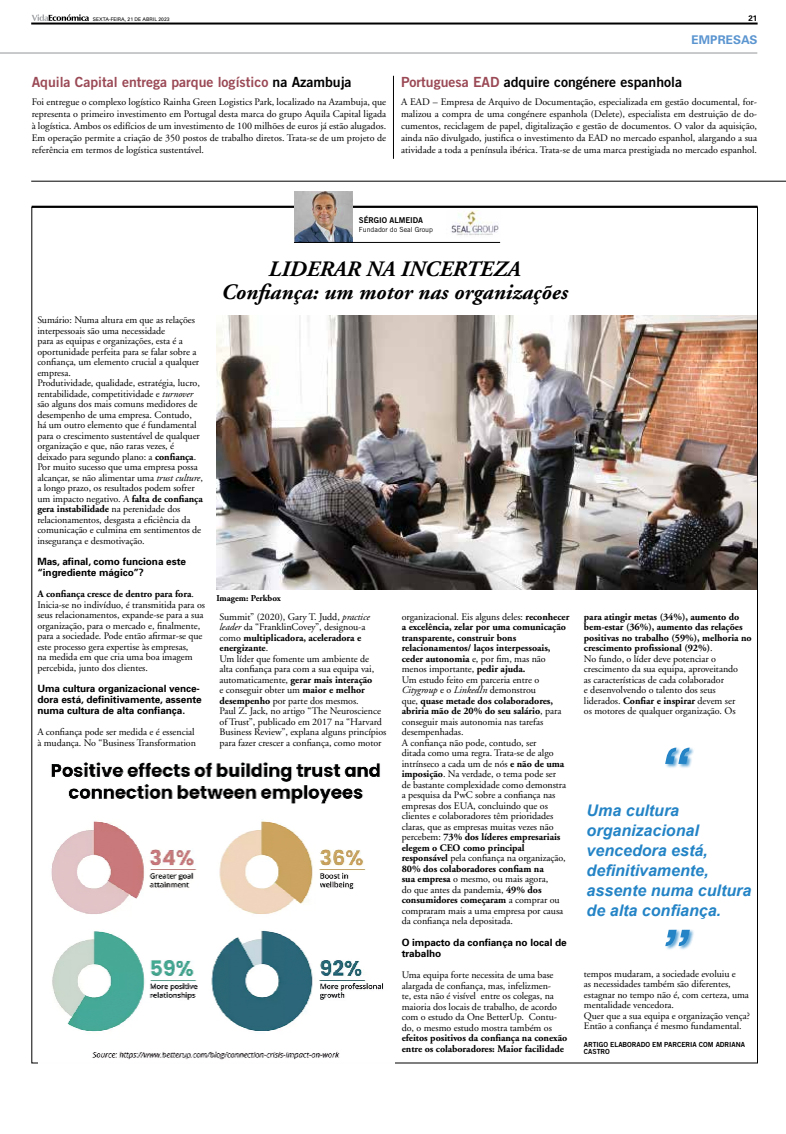
<style>
.page{position:relative;width:786px;height:1134px;background:#fff}
.page>*{position:absolute;margin:0;border:0;box-sizing:border-box;transform-origin:0 0}
.t1{font:italic 700 56px "Arial";color:#2484c6}
.t2{font:italic 700 22px/23px "Adobe Garamond";color:#000;text-align:center}
.t3{font:italic 700 16px/20px "Arial";color:#2484c6}
.t4{font:14px "Trade Gothic Bold Two";color:#9a4955}
.t5{font:14px "Trade Gothic Bold Two";color:#000}
.t6{font:700 12px "Univers";color:#5b95d0}
.t7{font:10px/10.5px "Adobe Garamond";letter-spacing:-.005em;color:#000}
.t8{font:700 10px/11px "Univers";letter-spacing:-.005em;color:#000}
.t9{font:700 10px/10.5px "Adobe Garamond";letter-spacing:-.005em;color:#000}
.t10{font:700 9px "Adobe Garamond";color:#000}
.t11{font:8px "Trade Gothic Bold Two";letter-spacing:-.005em;color:#000}
.t12{font:700 8px "Univers";color:#000}
.t13{font:7px/7px "Trade Gothic Bold Two";letter-spacing:-.005em;color:#000}
.t14{font:7px "Trade Gothic";color:#000}
.t15{font:5px "Univers";color:#000}
.s1{color:#000}
.s2{color:#9a4955}
.s3{font-style:italic}
.s4{font-weight:700}
</style>
<div class="page">
<img style="left:216px;top:316px;width:539px;height:273px">
<hr style="left:393px;top:76px;width:1px;height:83px;background:#000">
<hr style="left:31px;top:181px;width:754px;height:1px;background:#000">
<hr style="left:32px;top:206px;width:725px;height:2px;background:#000">
<img style="left:51px;top:762px;width:332px;height:298px">
<div style="left:664px;top:747px;width:30px;height:22px;background:#2484c6;opacity:.75"></div>
<div style="left:664px;top:929px;width:30px;height:22px;background:#2484c6;opacity:.75"></div>
<hr style="left:0;top:53px;width:757px;height:1px;background:#939598">
<hr style="left:31px;top:23px;width:726px;height:2px;background:#000">
<svg style="left:32px;top:14px;width:56px;height:7px"></svg>
<img style="left:295px;top:191px;width:57px;height:51px">
<hr style="left:294px;top:242px;width:206px;height:1px;background:#000">
<img style="left:451px;top:210px;width:48px;height:25px">
<p class="t15" style="left:93px;top:16px;width:78px">SEXTA-FEIRA, 21 DE ABRIL 2023</p>
<p class="t12" style="left:748px;top:13px;width:10px">21</p>
<h3 class="t4" style="left:32px;top:73px;width:321px">Aquila Capital entrega parque logístico <span class="s1">na Azambuja</span></h3>
<p class="t7" style="left:32px;top:96px;width:356px;line-height:12px;text-align:justify">Foi entregue o complexo logístico Rainha Green Logistics Park, localizado na Azambuja, que representa o primeiro investimento em Portugal desta marca do grupo Aquila Capital ligada à logística. Ambos os edifícios de um investimento de 100 milhões de euros já estão alugados.<br>Em operação permite a criação de 350 postos de trabalho diretos. Trata-se de um projeto de referência em termos de logística sustentável.</p>
<p class="t6" style="left:691px;top:32px;width:67px">EMPRESAS</p>
<h3 class="t5" style="left:401px;top:73px;width:282px"><span class="s2">Portuguesa EAD</span> adquire congénere espanhola</h3>
<p class="t7" style="left:401px;top:96px;width:357px;line-height:12px;text-align:justify">A EAD – Empresa de Arquivo de Documentação, especializada em gestão documental, for&shy;malizou a compra de uma congénere espanhola (Delete), especialista em destruição de do&shy;cumentos, reciclagem de papel, digitalização e gestão de documentos. O valor da aquisição, ainda não divulgado, justifica o investimento da EAD no mercado espanhol, alargando a sua atividade a toda a península ibérica. Trata-se de uma marca prestigiada no mercado espanhol.</p>
<p class="t11" style="left:359px;top:215px;width:66px">SÉRGIO ALMEIDA</p>
<p class="t14" style="left:359px;top:225px;width:76px">Fundador do Seal Group</p>
<p class="t7" style="left:37px;top:315px;width:167px">Sumário: Numa altura em que as relações interpessoais são uma necessidade<br>para as equipas e organizações, esta é a oportunidade perfeita para se falar sobre a confiança, um elemento crucial a qualquer empresa.<br>Produtividade, qualidade, estratégia, lucro, rentabilidade, competitividade e <span class="s3">turnover </span>são alguns dos mais comuns medidores de desempenho de uma empresa. Contudo, há um outro elemento que é fundamental para o crescimento sustentável de qualquer organização e que, não raras vezes, é deixado para segundo plano: a <span class="s4">confiança</span>.<br>Por muito sucesso que uma empresa possa alcançar, se não alimentar uma <span class="s3">trust culture</span>, a longo prazo, os resultados podem sofrer um impacto negativo. A <span class="s4">falta de confiança gera instabilidade</span> na perenidade dos relacionamentos, desgasta a eficiência da comunicação e culmina em sentimentos de insegurança e desmotivação.</p>
<p class="t8" style="left:37px;top:556px;width:150px">Mas, afinal, como funciona este “ingrediente mágico”?</p>
<p class="t7" style="left:37px;top:589px;width:169px"><span class="s4">A confiança cresce de dentro para fora</span>.<br>Inicia-se no indivíduo, é transmitida para os seus relacionamentos, expande-se para a sua organização, para o mercado e, finalmente, para a sociedade. Pode então afirmar-se que este processo gera expertise às empresas,<br>na medida em que cria uma boa imagem percebida, junto dos clientes.</p>
<p class="t8" style="left:37px;top:683px;width:166px">Uma cultura organizacional vence&shy;dora está, definitivamente, assente numa cultura de alta confiança.</p>
<p class="t7" style="left:37px;top:727px;width:160px">A confiança pode ser medida e é essencial à mudança. No “Business Transformation</p>
<h2 class="t2" style="left:221px;top:258px;width:348px">LIDERAR NA INCERTEZA<br>Confiança: um motor nas organizações</h2>
<p class="t10" style="left:216px;top:593px;width:66px">Imagem: Perkbox</p>
<p class="t7" style="left:219px;top:612px;width:168px">Summit” (2020), Gary T. Judd, <span class="s3">practice leader</span> da “FranklinCovey”, designou-a como <span class="s4">multiplicadora, aceleradora e energizante</span>.<br>Um líder que fomente um ambiente de<br>alta confiança para com a sua equipa vai, automaticamente, <span class="s4">gerar mais interação<br></span>e conseguir obter um <span class="s4">maior e melhor desempenho</span> por parte dos mesmos.<br>Paul Z. Jack, no artigo “The Neuroscience of Trust”, publicado em 2017 na “Harvard Business Review”, explana alguns princípios para fazer crescer a confiança, como motor</p>
<p class="t7" style="left:401px;top:612px;width:169px">organizacional. Eis alguns deles: <span class="s4">reconhecer a excelência, zelar por uma comunicação transparente, construir bons relacionamentos/ laços interpessoais, ceder autonomia</span> e, por fim, mas não menos importante, <span class="s4">pedir ajuda.<br></span>Um estudo feito em parceria entre o <span class="s3">Citygroup</span> e o <span class="s3">LinkedIn</span> demonstrou<br>que, <span class="s4">quase metade dos colaboradores, abriria mão de 20% do seu salário</span>, para conseguir mais autonomia nas tarefas desempenhadas.<br>A confiança não pode, contudo, ser<br>ditada como uma regra. Trata-se de algo intrínseco a cada um de nós <span class="s4">e não de uma imposição</span>. Na verdade, o tema pode ser<br>de bastante complexidade como demonstra a pesquisa da PwC sobre a confiança nas empresas dos EUA, concluindo que os clientes e colaboradores têm prioridades claras, que as empresas muitas vezes não percebem: <span class="s4">73% dos líderes empresariais elegem o CEO como principal responsável</span> pela confiança na organização, <span class="s4">80% dos colaboradores confiam na<br>sua empresa</span> o mesmo, ou mais agora,<br>do que antes da pandemia, <span class="s4">49% dos consumidores começaram</span> a comprar ou compraram mais a uma empresa por causa da confiança nela depositada.</p>
<p class="t8" style="left:401px;top:937px;width:166px">O impacto da confiança no local de trabalho</p>
<p class="t7" style="left:401px;top:970px;width:157px">Uma equipa forte necessita de uma base alargada de confiança, mas, infelizmen&shy;te, esta não é visível entre os colegas, na maioria dos locais de trabalho, de acordo com o estudo da One BetterUp. Contu&shy;do, o mesmo estudo mostra também os</p>
<p class="t9" style="left:401px;top:1033px;width:167px">efeitos positivos da confiança na conexão entre os colaboradores: Maior facilidade</p>
<p class="t7" style="left:583px;top:612px;width:169px"><span class="s4">para atingir metas (34%), aumento do bem-estar (36%), aumento das relações positivas no trabalho (59%), melhoria no crescimento profissional (92%)</span>.<br>No fundo, o líder deve potenciar o crescimento da sua equipa, aproveitando<br>as características de cada colaborador<br>e desenvolvendo o talento dos seus liderados. <span class="s4">Confiar e inspirar</span> devem ser<br>os motores de qualquer organização. Os</p>
<h1 class="t1" style="left:657px;top:731px;width:29px">“</h1>
<h3 class="t3" style="left:586px;top:801px;width:166px">Uma cultura organizacional vencedora está, definitivamente, assente numa cultura de alta confiança.</h3>
<h1 class="t1" style="left:657px;top:913px;width:29px">”</h1>
<p class="t7" style="left:583px;top:969px;width:167px">tempos mudaram, a sociedade evoluiu e<br>as necessidades também são diferentes, estagnar no tempo não é, com certeza, uma mentalidade vencedora.<br>Quer que a sua equipa e organização vença?<br>Então a confiança é mesmo fundamental.</p>
<p class="t13" style="left:583px;top:1041px;width:162px">ARTIGO ELABORADO EM PARCERIA COM ADRIANA<br>CASTRO</p>
</div>
